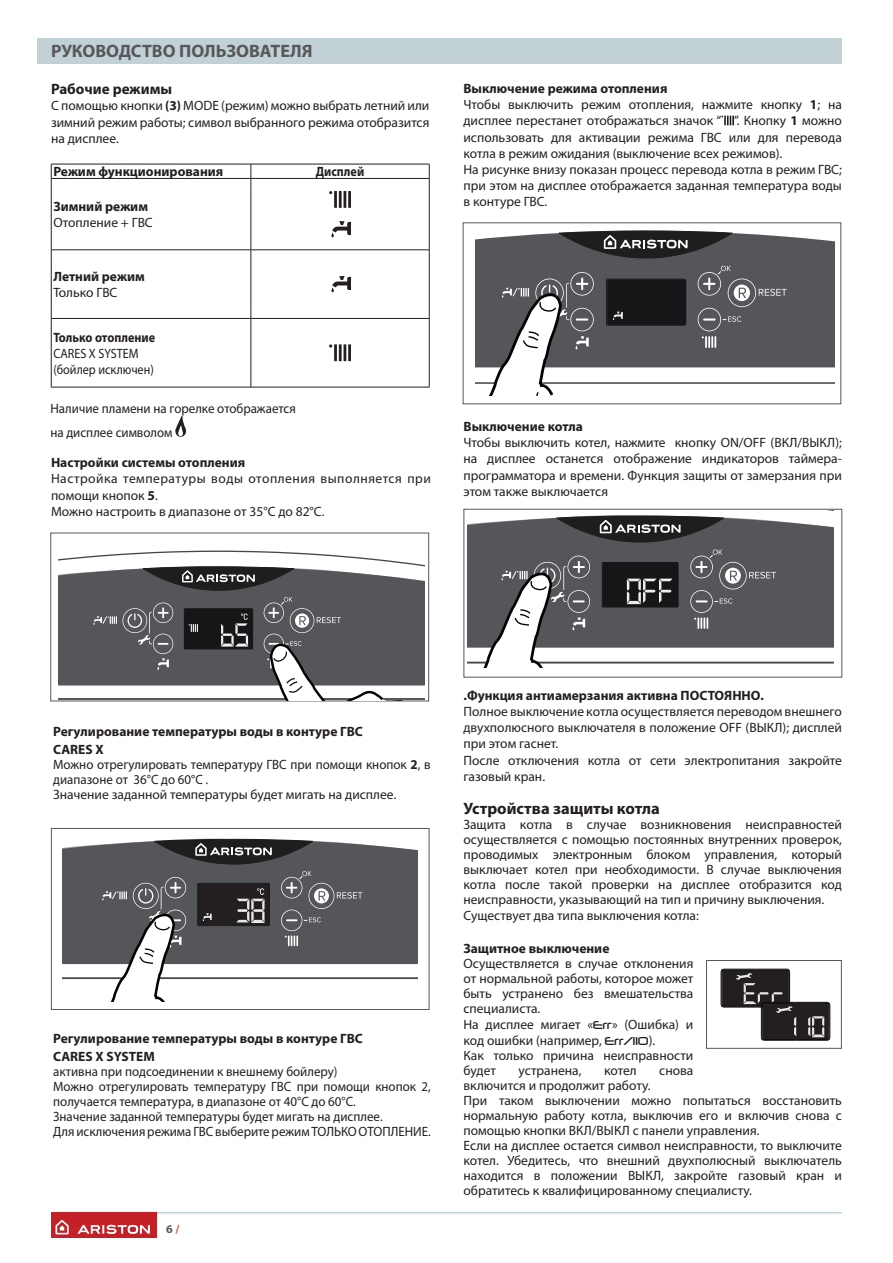
<style>
.page{position:relative;width:893px;height:1263px;background:#fff}
.page>*{position:absolute;margin:0;border:0;box-sizing:border-box;transform-origin:0 0}
.t1{font:700 18px "Myriad Pro";color:#57585a}
.t2{font:700 16.5px "Myriad Pro";color:#231f20}
.t3{font:700 15px "Myriad Pro";color:#231f20}
.t4{font:13.5px/16.2px "Myriad Pro";color:#231f20}
.t5{font:13.5px/15px "Myriad Pro";color:#231f20;scale:.96 1}
.t6{font:700 13.5px/18px "Myriad Pro";color:#231f20}
.t7{font:13.5px/16.2px "Myriad Pro";letter-spacing:.03em;color:#231f20}
.t8{font:13.5px/16.2px "Myriad Pro";color:#231f20;scale:.9 1}
.t9{font:700 13.5px "Myriad Pro";color:#231f20;scale:.9 1}
.t10{font:700 12px "Myriad Pro";color:#57585a}
.s1{font-weight:700}
.s2{color:#d2543f}
.s3{font-family:"Neuropol"}
</style>
<div class="page">
<hr style="left:51px;top:1212px;width:791px;height:1px;background:#c2d1d5">
<div style="left:51px;top:1212px;width:106px;height:26px;background:#c32028"></div>
<svg style="left:56px;top:1220px;width:13px;height:14px"></svg>
<svg style="left:77px;top:1225px;width:73px;height:9px"></svg>
<div style="left:38px;top:38px;width:804px;height:26px;background:#c2d1d5"></div>
<hr style="left:51px;top:164px;width:200px;height:1px;background:#231f20">
<svg style="left:51px;top:164px;width:1px;height:14px"></svg>
<hr style="left:251px;top:164px;width:178px;height:1px;background:#231f20">
<svg style="left:251px;top:164px;width:1px;height:14px"></svg>
<svg style="left:429px;top:164px;width:1px;height:14px"></svg>
<hr style="left:51px;top:178px;width:200px;height:1px;background:#231f20">
<hr style="left:51px;top:179px;width:1px;height:71px;background:#231f20">
<hr style="left:51px;top:250px;width:200px;height:1px;background:#231f20">
<hr style="left:51px;top:250px;width:1px;height:68px;background:#231f20">
<hr style="left:51px;top:318px;width:200px;height:1px;background:#231f20">
<hr style="left:51px;top:319px;width:1px;height:68px;background:#231f20">
<hr style="left:51px;top:387px;width:200px;height:1px;background:#231f20">
<hr style="left:251px;top:178px;width:178px;height:1px;background:#231f20">
<hr style="left:251px;top:179px;width:1px;height:71px;background:#231f20">
<hr style="left:429px;top:179px;width:1px;height:71px;background:#231f20">
<hr style="left:251px;top:250px;width:178px;height:1px;background:#231f20">
<hr style="left:251px;top:250px;width:1px;height:68px;background:#231f20">
<hr style="left:429px;top:250px;width:1px;height:68px;background:#231f20">
<hr style="left:251px;top:318px;width:178px;height:1px;background:#231f20">
<hr style="left:251px;top:319px;width:1px;height:68px;background:#231f20">
<hr style="left:429px;top:319px;width:1px;height:68px;background:#231f20">
<hr style="left:251px;top:387px;width:178px;height:1px;background:#231f20">
<hr style="left:334px;top:191px;width:3px;height:17px;background:#231f20">
<hr style="left:339px;top:191px;width:3px;height:17px;background:#231f20">
<svg style="left:344px;top:191px;width:2px;height:17px"></svg>
<hr style="left:348px;top:191px;width:3px;height:17px;background:#231f20">
<svg style="left:331px;top:221px;width:20px;height:16px"></svg>
<svg style="left:331px;top:276px;width:20px;height:16px"></svg>
<svg style="left:329px;top:344px;width:3px;height:4px"></svg>
<hr style="left:334px;top:344px;width:3px;height:17px;background:#231f20">
<hr style="left:339px;top:344px;width:3px;height:17px;background:#231f20">
<svg style="left:344px;top:344px;width:2px;height:17px"></svg>
<hr style="left:348px;top:344px;width:3px;height:17px;background:#231f20">
<svg style="left:721px;top:116px;width:13px;height:9px"></svg>
<svg style="left:175px;top:416px;width:11px;height:21px"></svg>
<div style="left:50px;top:533px;width:379px;height:168px;border:1px solid #57585a"></div>
<svg style="left:59px;top:550px;width:366px;height:151px"></svg>
<div style="left:463px;top:222px;width:378px;height:182px;border:1px solid #57585a"></div>
<div style="left:475px;top:258px;width:360px;height:8px;background:#55565a"></div>
<svg style="left:475px;top:230px;width:360px;height:28px"></svg>
<svg style="left:475px;top:266px;width:360px;height:130px"></svg>
<div style="left:463px;top:509px;width:379px;height:168px;border:1px solid #57585a"></div>
<div style="left:468px;top:542px;width:365px;height:8px;background:#55565a"></div>
<svg style="left:468px;top:510px;width:365px;height:32px"></svg>
<svg style="left:468px;top:550px;width:365px;height:117px"></svg>
<div style="left:722px;top:970px;width:67px;height:36px;background:#231f20"></div>
<hr style="left:724px;top:969px;width:31px;height:1px;background:#0f0c12">
<hr style="left:721px;top:972px;width:1px;height:32px;background:#0f0c12">
<hr style="left:724px;top:1007px;width:31px;height:1px;background:#0f0c12">
<hr style="left:724px;top:1006px;width:31px;height:1px;background:#0f0c12">
<hr style="left:722px;top:972px;width:1px;height:32px;background:#0f0c12">
<hr style="left:724px;top:970px;width:31px;height:1px;background:#0f0c12">
<div style="left:762px;top:1003px;width:67px;height:36px;background:#231f20"></div>
<hr style="left:830px;top:1005px;width:1px;height:32px;background:#0f0c12">
<hr style="left:796px;top:1002px;width:31px;height:1px;background:#0f0c12">
<hr style="left:796px;top:1040px;width:31px;height:1px;background:#0f0c12">
<hr style="left:796px;top:1039px;width:31px;height:1px;background:#0f0c12">
<hr style="left:829px;top:1005px;width:1px;height:32px;background:#0f0c12">
<hr style="left:796px;top:1003px;width:31px;height:1px;background:#0f0c12">
<svg style="left:808px;top:1016px;width:22px;height:25px"></svg>
<svg style="left:736px;top:969px;width:60px;height:72px"></svg>
<div style="left:706px;top:960px;width:136px;height:89px;border:1px solid #57585a"></div>
<div style="left:51px;top:828px;width:378px;height:182px;border:1px solid #57585a"></div>
<svg style="left:62px;top:838px;width:356px;height:163px"></svg>
<h1 class="t1" style="left:51px;top:41px;width:263px">РУКОВОДСТВО ПОЛЬЗОВАТЕЛЯ</h1>
<p class="t3" style="left:51px;top:81px;width:123px">Рабочие режимы</p>
<p class="t4" style="left:51px;top:98px;width:380px;text-align:justify">С помощью кнопки <span class="s1">(3)</span> MODE (режим) можно выбрать летний или зимний режим работы; символ выбранного режима отобразится на дисплее.</p>
<p class="t6" style="left:53px;top:163px;width:172px">Режим функционирования</p>
<p class="t9" style="left:316px;top:164px;width:55px">Дисплей</p>
<p class="t6" style="left:53px;top:198px;width:96px">Зимний режим</p>
<p class="t4" style="left:53px;top:215px;width:101px">Отопление + ГВС</p>
<p class="t6" style="left:53px;top:268px;width:93px">Летний режим</p>
<p class="t4" style="left:53px;top:285px;width:66px">Только ГВС</p>
<p class="t9" style="left:53px;top:329px;width:115px">Только отопление</p>
<p class="t8" style="left:53px;top:345px;width:113px">CARES X SYSTEM (бойлер исключен)</p>
<p class="t5" style="left:50px;top:397px;width:257px;line-height:23.5px">Наличие пламени на горелке отображается на дисплее символом</p>
<p class="t6" style="left:51px;top:454px;width:196px">Настройки системы отопления</p>
<p class="t7" style="left:51px;top:471px;width:381px">Настройка температуры воды отопления выполняется при помощи кнопок <span class="s1">5</span>.<br>Можно настроить в диапазоне от 35°C до 82°C.</p>
<p class="t4" style="left:463px;top:81px;width:380px"><span class="s1">Выключение режима отопления<br></span>Чтобы выключить режим отопления, нажмите кнопку <span class="s1">1</span>; на дисплее перестанет отображаться значок “ ”. Кнопку <span class="s1">1</span> можно использовать для активации режима ГВС или для перевода котла в режим ожидания (выключение всех режимов).<br>На рисунке внизу показан процесс перевода котла в режим ГВС; при этом на дисплее отображается заданная температура воды в контуре ГВС.</p>
<p class="t6" style="left:463px;top:418px;width:121px">Выключение котла</p>
<p class="t4" style="left:463px;top:435px;width:380px;text-align:justify">Чтобы выключить котел, нажмите кнопку ON/OFF (ВКЛ/ВЫКЛ); на дисплее останется отображение индикаторов таймера&shy;программатора и времени. Функция защиты от замерзания при этом также выключается</p>
<p class="t6" style="left:53px;top:723px;width:311px">Регулирование температуры воды в контуре ГВС<br>CARES X</p>
<p class="t5" style="left:53px;top:758px;width:395px">Можно отрегулировать температуру ГВС при помощи кнопок <span class="s1">2</span>, в диапазоне от 36°C до 60°C .<br>Значение заданной температуры будет мигать на дисплее.</p>
<p class="t6" style="left:53px;top:1030px;width:311px">Регулирование температуры воды в контуре ГВС<br>CARES X SYSTEM</p>
<p class="t5" style="left:53px;top:1064px;width:395px">активна при подсоединении к внешнему бойлеру)<br>Можно отрегулировать температуру ГВС при помощи кнопок 2, получается температура, в диапазоне от 40°C до 60°C.<br>Значение заданной температуры будет мигать на дисплее.<br>Для исключения режима ГВС выберите режим ТОЛЬКО ОТОПЛЕНИЕ.</p>
<p class="t10" style="left:166px;top:1222px;width:15px">6<span class="s2">/</span></p>
<p class="t6" style="left:463px;top:686px;width:302px">.Функция антиамерзания активна ПОСТОЯННО.</p>
<p class="t4" style="left:463px;top:703px;width:380px">Полное выключение котла осуществляется переводом внешнего двухполюсного выключателя в положение OFF (ВЫКЛ); дисплей при этом гаснет.<br>После отключения котла от сети электропитания закройте газовый кран.</p>
<p class="t2" style="left:463px;top:799px;width:198px">Устройства защиты котла</p>
<p class="t4" style="left:463px;top:817px;width:380px;line-height:15.1px">Защита котла в случае возникновения неисправностей осуществляется с помощью постоянных внутренних проверок, проводимых электронным блоком управления, который выключает котел при необходимости. В случае выключения котла после такой проверки на дисплее отобразится код неисправности, указывающий на тип и причину выключения.<br>Существует два типа выключения котла:</p>
<p class="t6" style="left:463px;top:939px;width:147px">Защитное выключение</p>
<p class="t4" style="left:463px;top:955px;width:231px;line-height:15.3px">Осуществляется в случае отклонения от нормальной работы, которое может быть устранено без вмешательства специалиста.<br>На дисплее мигает «<span class="s3">Err</span>» (Ошибка) и код ошибки (например, <span class="s3">Err/110</span>).<br>Как только причина неисправности будет</p>
<p class="t4" style="left:518px;top:1062px;width:64px">устранена,</p>
<p class="t4" style="left:604px;top:1062px;width:34px">котел</p>
<p class="t4" style="left:659px;top:1062px;width:36px">снова</p>
<p class="t4" style="left:463px;top:1078px;width:380px;line-height:15px">включится и продолжит работу.<br>При таком выключении можно попытаться восстановить нормальную работу котла, выключив его и включив снова с помощью кнопки ВКЛ/ВЫКЛ с панели управления.<br>Если на дисплее остается символ неисправности, то выключите котел. Убедитесь, что внешний двухполюсный выключатель находится в положении ВЫКЛ, закройте газовый кран и обратитесь к квалифицированному специалисту.</p>
</div>
